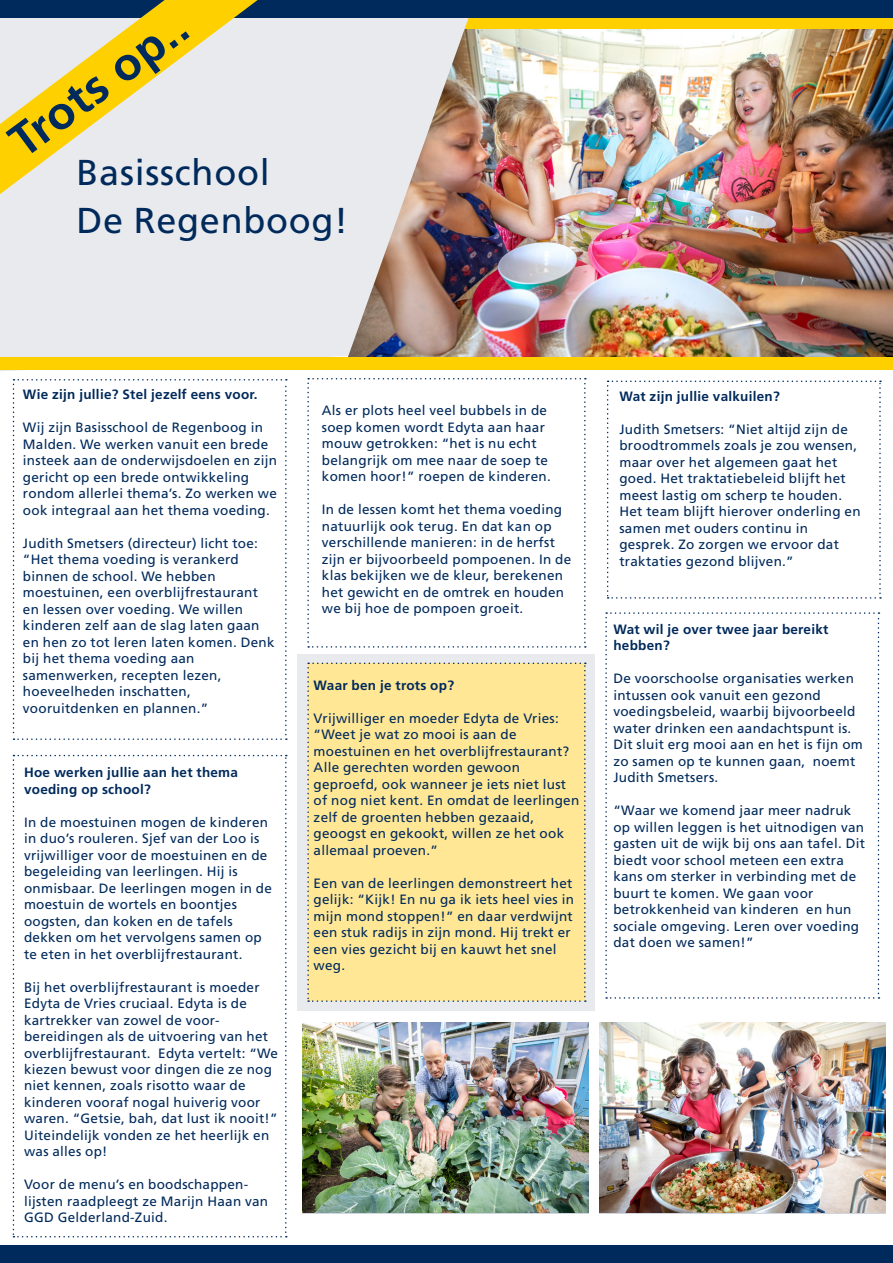
<style>
.page{position:relative;width:893px;height:1263px;background:#fff}
.page>*{position:absolute;margin:0;border:0;box-sizing:border-box;transform-origin:0 0}
.t1{font:700 46.5px "Frutiger LT Pro";color:#002a5b}
.t2{font:36px/48px "Frutiger LT Pro";letter-spacing:.02em;color:#002a5b}
.t3{font:13.5px/16.5px "Frutiger LT Pro";letter-spacing:.02em;color:#002a5b}
.t4{font:700 13.5px/16.5px "Frutiger LT Pro";letter-spacing:.02em;color:#002a5b}
</style>
<div class="page">
<div style="left:0;top:0;width:893px;height:31px;background:#ffd000"></div>
<img style="left:493px;top:29px;width:400px;height:328px">
<img style="left:0;top:17px;width:493px;height:373px">
<div style="left:0;top:0;width:893px;height:17px;background:#002a5b"></div>
<div style="left:0;top:357px;width:893px;height:13px;background:#ffd000"></div>
<svg style="left:13px;top:379px;width:274px;height:361px"></svg>
<div style="left:298px;top:654px;width:297px;height:356px;background:#e8eaee"></div>
<svg style="left:13px;top:755px;width:274px;height:482px"></svg>
<svg style="left:307px;top:378px;width:279px;height:270px"></svg>
<div style="left:0;top:1246px;width:893px;height:17px;background:#002a5b"></div>
<svg style="left:605px;top:612px;width:274px;height:387px"></svg>
<svg style="left:607px;top:381px;width:274px;height:218px"></svg>
<div style="left:307px;top:662px;width:279px;height:340px;background:#ffe796"></div>
<img style="left:599px;top:1022px;width:286px;height:191px">
<img style="left:303px;top:1022px;width:286px;height:191px">
<svg style="left:0;top:0;width:258px;height:194px;background:#e1d69e"></svg>
<h1 class="t1" style="left:-2px;top:123px;width:210px;rotate:-36deg">Trots op..</h1>
<h2 class="t2" style="left:77px;top:148px;width:273px">Basisschool<br>De Regenboog!</h2>
<p class="t4" style="left:23px;top:386px;width:236px">Wie zijn jullie? Stel jezelf eens voor.</p>
<p class="t3" style="left:23px;top:419px;width:256px">Wij zijn Basisschool de Regenboog in Malden. We werken vanuit een brede insteek aan de onderwijsdoelen en zijn gericht op een brede ontwikkeling rondom allerlei thema’s. Zo werken we ook integraal aan het thema voeding.</p>
<p class="t3" style="left:23px;top:535px;width:253px">Judith Smetsers (directeur) licht toe: “Het thema voeding is verankerd binnen de school. We hebben moestuinen, een overblijfrestaurant en lessen over voeding. We willen kinderen zelf aan de slag laten gaan en hen zo tot leren laten komen. Denk bij het thema voeding aan samenwerken, recepten lezen, hoeveelheden inschatten, vooruitdenken en plannen.”</p>
<p class="t4" style="left:24px;top:764px;width:216px">Hoe werken jullie aan het thema voeding op school?</p>
<p class="t3" style="left:24px;top:814px;width:249px">In de moestuinen mogen de kinderen in duo’s rouleren. Sjef van der Loo is vrijwilliger voor de moestuinen en de begeleiding van leerlingen. Hij is onmisbaar. De leerlingen mogen in de moestuin de wortels en boontjes oogsten, dan koken en de tafels dekken om het vervolgens samen op te eten in het overblijfrestaurant.</p>
<p class="t3" style="left:24px;top:979px;width:255px">Bij het overblijfrestaurant is moeder Edyta de Vries cruciaal. Edyta is de kartrekker van zowel de voor&shy;bereidingen als de uitvoering van het overblijfrestaurant. Edyta vertelt: “We kiezen bewust voor dingen die ze nog niet kennen, zoals risotto waar de kinderen vooraf nogal huiverig voor waren. “Getsie, bah, dat lust ik nooit!” Uiteindelijk vonden ze het heerlijk en was alles op!</p>
<p class="t3" style="left:24px;top:1176px;width:246px">Voor de menu’s en boodschappen&shy;lijsten raadpleegt ze Marijn Haan van<br>GGD Gelderland-Zuid.</p>
<p class="t3" style="left:322px;top:402px;width:230px">Als er plots heel veel bubbels in de soep komen wordt Edyta aan haar mouw getrokken: “het is nu echt belangrijk om mee naar de soep te komen hoor!” roepen de kinderen.</p>
<p class="t3" style="left:322px;top:501px;width:251px">In de lessen komt het thema voeding natuurlijk ook terug. En dat kan op verschillende manieren: in de herfst zijn er bijvoorbeeld pompoenen. In de klas bekijken we de kleur, berekenen het gewicht en de omtrek en houden we bij hoe de pompoen groeit.</p>
<p class="t4" style="left:314px;top:677px;width:142px">Waar ben je trots op?</p>
<p class="t3" style="left:314px;top:710px;width:267px">Vrijwilliger en moeder Edyta de Vries: “Weet je wat zo mooi is aan de moestuinen en het overblijfrestaurant?<br>Alle gerechten worden gewoon geproefd, ook wanneer je iets niet lust of nog niet kent. En omdat de leerlingen zelf de groenten hebben gezaaid, geoogst en gekookt, willen ze het ook allemaal proeven.”</p>
<p class="t3" style="left:314px;top:875px;width:262px">Een van de leerlingen demonstreert het gelijk: “Kijk! En nu ga ik iets heel vies in mijn mond stoppen!” en daar verdwijnt een stuk radijs in zijn mond. Hij trekt er een vies gezicht bij en kauwt het snel weg.</p>
<p class="t4" style="left:619px;top:388px;width:162px">Wat zijn jullie valkuilen?</p>
<p class="t3" style="left:619px;top:421px;width:243px">Judith Smetsers: “Niet altijd zijn de broodtrommels zoals je zou wensen, maar over het algemeen gaat het goed. Het traktatiebeleid blijft het meest lastig om scherp te houden.<br>Het team blijft hierover onderling en samen met ouders continu in gesprek. Zo zorgen we ervoor dat traktaties gezond blijven.”</p>
<p class="t4" style="left:613px;top:621px;width:216px">Wat wil je over twee jaar bereikt hebben?</p>
<p class="t3" style="left:613px;top:671px;width:251px">De voorschoolse organisaties werken intussen ook vanuit een gezond voedingsbeleid, waarbij bijvoorbeeld water drinken een aandachtspunt is.<br>Dit sluit erg mooi aan en het is fijn om zo samen op te kunnen gaan, noemt Judith Smetsers.</p>
<p class="t3" style="left:613px;top:802px;width:253px">“Waar we komend jaar meer nadruk op willen leggen is het uitnodigen van gasten uit de wijk bij ons aan tafel. Dit biedt voor school meteen een extra kans om sterker in verbinding met de buurt te komen. We gaan voor betrokkenheid van kinderen en hun sociale omgeving. Leren over voeding dat doen we samen!”</p>
</div>
